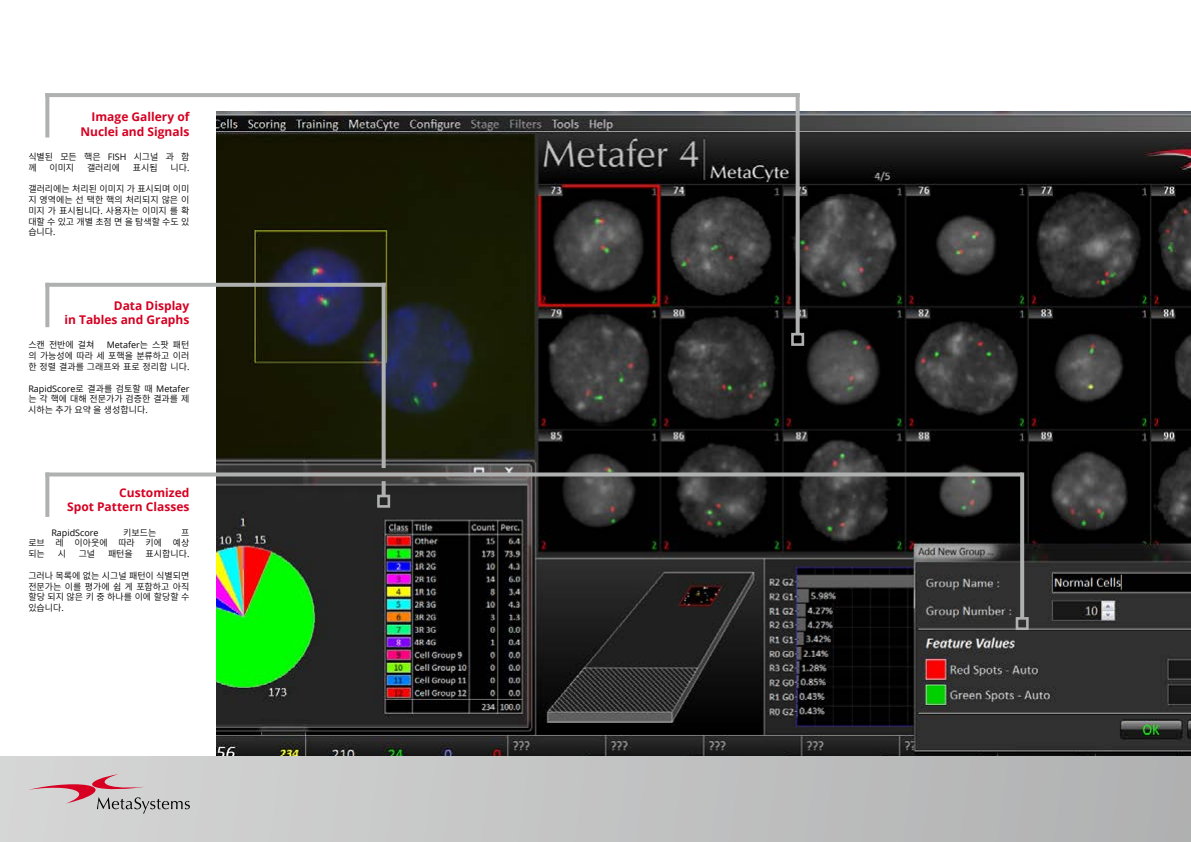
<style>
.page{position:relative;width:1191px;height:842px;background:#fff}
.page>*{position:absolute;margin:0;border:0;box-sizing:border-box;transform-origin:0 0}
.t1{font:700 12px/14.4px "Open Sans";color:#d60022;text-align:right}
.t2{font:9px/10.8px "Source Han Sans HC";color:#000}
.t3{font:9px "Open Sans";color:#000}
.s1{font-family:"Open Sans"}
.s2{font-family:"Source Han Sans HC"}
</style>
<div class="page">
<img style="left:217px;top:112px;width:974px;height:645px">
<div style="left:0;top:757px;width:1191px;height:85px;background:linear-gradient(to right,#d5d6d6,#b0b0b1)"></div>
<svg style="left:28px;top:774px;width:162px;height:39px;background:#c9b8bb"></svg>
<hr style="left:45px;top:93px;width:754px;height:4px;background:#afb0b0">
<svg style="left:45px;top:93px;width:4px;height:44px"></svg>
<svg style="left:795px;top:97px;width:4px;height:236px"></svg>
<div style="left:791px;top:333px;width:13px;height:13px;border:3px solid #afb0b0"></div>
<svg style="left:45px;top:476px;width:4px;height:41px"></svg>
<svg style="left:45px;top:472px;width:975px;height:4px;background:#a3a4a4"></svg>
<svg style="left:1020px;top:472px;width:4px;height:145px"></svg>
<div style="left:1015px;top:617px;width:13px;height:13px;border:3px solid #afb0b0"></div>
<svg style="left:45px;top:287px;width:4px;height:40px"></svg>
<svg style="left:45px;top:283px;width:337px;height:4px"></svg>
<svg style="left:382px;top:481px;width:4px;height:14px"></svg>
<div style="left:377px;top:495px;width:13px;height:13px;border:3px solid #afb0b0"></div>
<svg style="left:382px;top:283px;width:4px;height:185px"></svg>
<h1 class="t1" style="left:80px;top:109px;width:111px">Image Gallery of<br>Nuclei and Signals</h1>
<p class="t2" style="left:28px;top:151px;width:163px">식별된 모든 핵은 <span class="s1">FISH</span> 시그널 과 함 께</p>
<p class="t2" style="left:49px;top:162px;width:26px">이미지</p>
<p class="t2" style="left:87px;top:162px;width:35px">갤러리에</p>
<p class="t2" style="left:133px;top:162px;width:26px">표시됩</p>
<p class="t2" style="left:170px;top:162px;width:20px">니다<span class="s1">.</span></p>
<p class="t2" style="left:28px;top:184px;width:163px;text-align:justify">갤러리에는 처리된 이미지 가 표시되며 이미 지 영역에는 선 택한 핵의 처리되지 않은 이 미지 가 표시됩니다<span class="s1">.</span> 사용자는 이미지 를 확 대할수있고개별초점면을탐색할수도있 습니다<span class="s1">.</span></p>
<h1 class="t1" style="left:64px;top:298px;width:126px">Data Display<br>in Tables and Graphs</h1>
<p class="t2" style="left:28px;top:340px;width:68px">스캔 전반에 걸쳐</p>
<p class="t3" style="left:107px;top:339px;width:84px">Metafer<span class="s2">는 스팟 패턴</span></p>
<p class="t2" style="left:28px;top:351px;width:163px">의 가능성에 따라 세 포핵을 분류하고 이러 한 정렬 결과를 그래프와 표로 정리합 니다<span class="s1">.</span></p>
<p class="t3" style="left:28px;top:382px;width:162px">RapidScore<span class="s2">로 결과를 검토할 때</span> Metafer</p>
<p class="t2" style="left:28px;top:394px;width:163px">는 각 핵에 대해 전문가가 검증한 결과를 제 시하는 추가 요약 을 생성합니다<span class="s1">.</span></p>
<h1 class="t1" style="left:67px;top:485px;width:124px">Customized<br>Spot Pattern Classes</h1>
<p class="t3" style="left:51px;top:526px;width:49px">RapidScore</p>
<p class="t2" style="left:123px;top:527px;width:35px">키보드는</p>
<p class="t2" style="left:28px;top:527px;width:163px;text-align:justify;text-indent:153px">프 로브 레 이아웃에 따라 키에 예상 되는</p>
<p class="t2" style="left:58px;top:549px;width:10px">시</p>
<p class="t2" style="left:79px;top:549px;width:18px">그널</p>
<p class="t2" style="left:108px;top:549px;width:26px">패턴을</p>
<p class="t2" style="left:146px;top:549px;width:45px">표시합니다<span class="s1">.</span></p>
<p class="t2" style="left:28px;top:570px;width:163px;text-align:justify">그러나 목록에 없는 시그널 패턴이 식별되면 전문가는 이를 평가에 쉽 게 포함하고 아직 할당 되지 않은 키 중 하나를 이에 할당할 수 있습니다<span class="s1">.</span></p>
</div>
